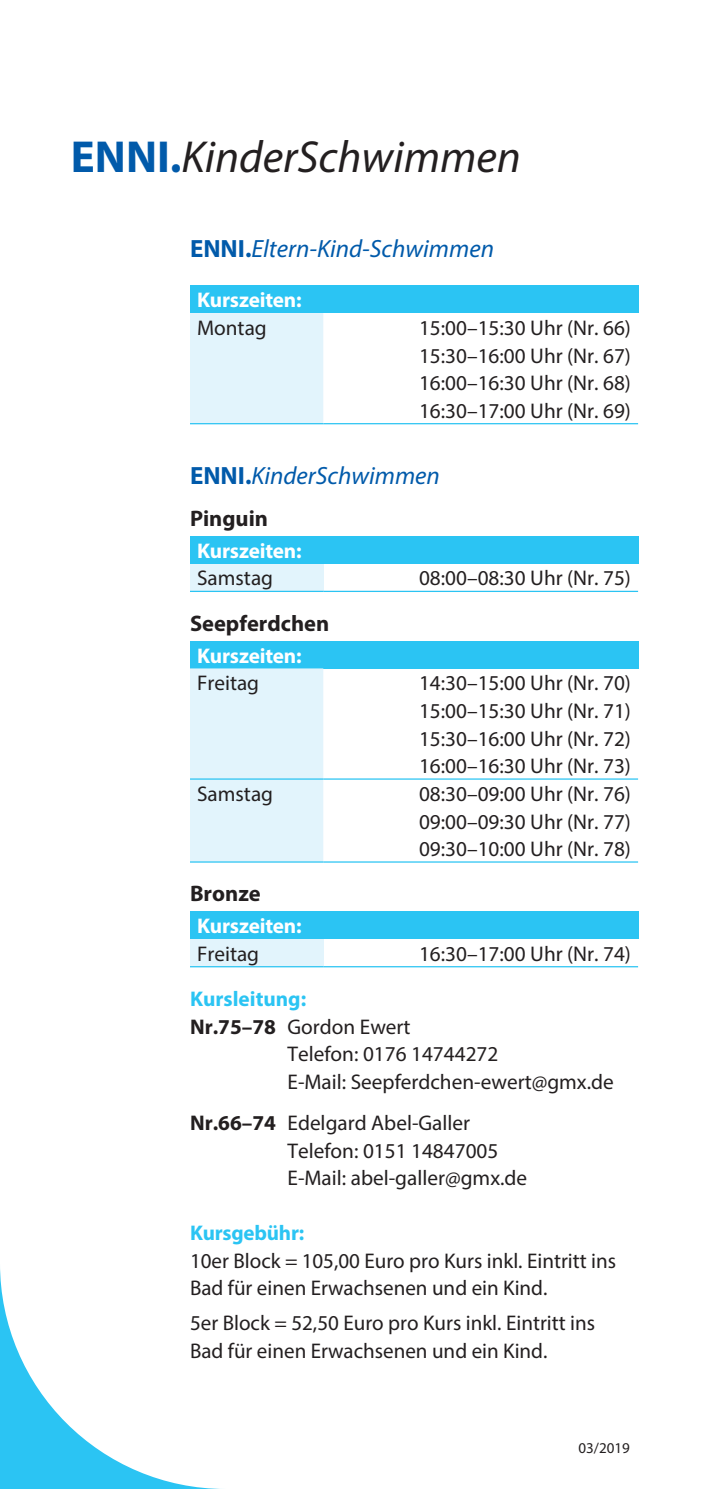
<style>
.page{position:relative;width:709px;height:1489px;background:#fff}
.page>*{position:absolute;margin:0;border:0;box-sizing:border-box;transform-origin:0 0}
.t1{font:italic 45px "Myriad Pro";color:#231f20}
.t2{font:italic 25px "Myriad Pro";color:#015aaa}
.t3{font:700 22.5px "Myriad Pro";color:#231f20}
.t4{font:21.25px/27.5px "Myriad Pro";color:#231f20;text-align:justify}
.t5{font:700 21.25px "Myriad Pro";letter-spacing:-.01em;color:#fff}
.t6{font:700 21.25px "Myriad Pro";color:#2bc4f3}
.t7{font:15px "Myriad Pro";color:#231f20}
.s1{font-weight:700;font-style:normal;color:#015aaa}
.s2{font-weight:700;font-style:normal}
.s3{font-weight:700}
</style>
<div class="page">
<div style="left:190px;top:285px;width:448px;height:28px;background:#2bc4f3"></div>
<div style="left:190px;top:313px;width:133px;height:110px;background:#e2f4fc"></div>
<hr style="left:190px;top:423px;width:133px;height:1px;background:#2bc4f3">
<hr style="left:323px;top:423px;width:315px;height:1px;background:#2bc4f3">
<div style="left:190px;top:536px;width:448px;height:27px;background:#2bc4f3"></div>
<div style="left:190px;top:563px;width:133px;height:28px;background:#e2f4fc"></div>
<hr style="left:190px;top:590px;width:133px;height:2px;background:#2bc4f3">
<hr style="left:323px;top:590px;width:315px;height:2px;background:#2bc4f3">
<div style="left:190px;top:640px;width:448px;height:28px;background:#2bc4f3"></div>
<div style="left:190px;top:668px;width:133px;height:193px;background:#e2f4fc"></div>
<hr style="left:190px;top:778px;width:133px;height:1px;background:#2bc4f3">
<hr style="left:323px;top:778px;width:315px;height:1px;background:#2bc4f3">
<hr style="left:190px;top:861px;width:133px;height:1px;background:#2bc4f3">
<hr style="left:323px;top:861px;width:315px;height:1px;background:#2bc4f3">
<div style="left:190px;top:911px;width:448px;height:28px;background:#2bc4f3"></div>
<div style="left:190px;top:939px;width:133px;height:27px;background:#e2f4fc"></div>
<hr style="left:190px;top:966px;width:133px;height:1px;background:#2bc4f3">
<hr style="left:323px;top:966px;width:315px;height:1px;background:#2bc4f3">
<svg style="left:0;top:1269px;width:204px;height:219px"></svg>
<h1 class="t1" style="left:71px;top:129px;width:451px"><span class="s1">ENNI.</span>KinderSchwimmen</h1>
<p class="t2" style="left:190px;top:233px;width:305px"><span class="s2">ENNI.</span>Eltern-Kind-Schwimmen</p>
<p class="t5" style="left:197px;top:286px;width:106px">Kurszeiten:</p>
<p class="t4" style="left:197px;top:314px;width:71px">Montag</p>
<p class="t4" style="left:419px;top:314px;width:213px">15:00–15:30 Uhr (Nr. 66)<br>15:30–16:00 Uhr (Nr. 67)<br>16:00–16:30 Uhr (Nr. 68)<br>16:30–17:00 Uhr (Nr. 69)</p>
<p class="t2" style="left:190px;top:460px;width:251px"><span class="s2">ENNI.</span>KinderSchwimmen</p>
<p class="t3" style="left:190px;top:504px;width:80px">Pinguin</p>
<p class="t5" style="left:197px;top:537px;width:106px">Kurszeiten:</p>
<p class="t4" style="left:197px;top:564px;width:78px">Samstag</p>
<p class="t4" style="left:419px;top:564px;width:213px">08:00–08:30 Uhr (Nr. 75)</p>
<p class="t3" style="left:190px;top:608px;width:141px">Seepferdchen</p>
<p class="t5" style="left:197px;top:641px;width:106px">Kurszeiten:</p>
<p class="t4" style="left:197px;top:669px;width:64px">Freitag</p>
<p class="t4" style="left:419px;top:669px;width:213px">14:30–15:00 Uhr (Nr. 70)<br>15:00–15:30 Uhr (Nr. 71)<br>15:30–16:00 Uhr (Nr. 72)<br>16:00–16:30 Uhr (Nr. 73)</p>
<p class="t4" style="left:197px;top:780px;width:78px">Samstag</p>
<p class="t4" style="left:419px;top:780px;width:213px">08:30–09:00 Uhr (Nr. 76)<br>09:00–09:30 Uhr (Nr. 77)<br>09:30–10:00 Uhr (Nr. 78)</p>
<p class="t3" style="left:190px;top:879px;width:72px">Bronze</p>
<p class="t5" style="left:197px;top:912px;width:106px">Kurszeiten:</p>
<p class="t4" style="left:197px;top:939px;width:64px">Freitag</p>
<p class="t4" style="left:419px;top:939px;width:213px">16:30–17:00 Uhr (Nr. 74)</p>
<p class="t6" style="left:190px;top:985px;width:118px">Kursleitung:</p>
<p class="t4" style="left:190px;top:1012px;width:222px"><span class="s3">Nr.75–78</span> Gordon Ewert</p>
<p class="t4" style="left:287px;top:1039px;width:212px">Telefon: 0176 14744272</p>
<p class="t4" style="left:287px;top:1067px;width:328px">E-Mail: Seepferdchen-ewert@gmx.de</p>
<p class="t4" style="left:287px;top:1109px;width:241px;text-align:left;text-indent:-97px"><span class="s3">Nr.66–74</span> Edelgard Abel-Galler<br>Telefon: 0151 14847005<br>E-Mail: abel-galler@gmx.de</p>
<p class="t6" style="left:190px;top:1219px;width:116px">Kursgebühr:</p>
<p class="t4" style="left:190px;top:1246px;width:428px">10er Block = 105,00 Euro pro Kurs inkl. Eintritt ins<br>Bad für einen Erwachsenen und ein Kind.</p>
<p class="t4" style="left:190px;top:1308px;width:406px">5er Block = 52,50 Euro pro Kurs inkl. Eintritt ins<br>Bad für einen Erwachsenen und ein Kind.</p>
<p class="t7" style="left:578px;top:1438px;width:53px">03/2019</p>
</div>
